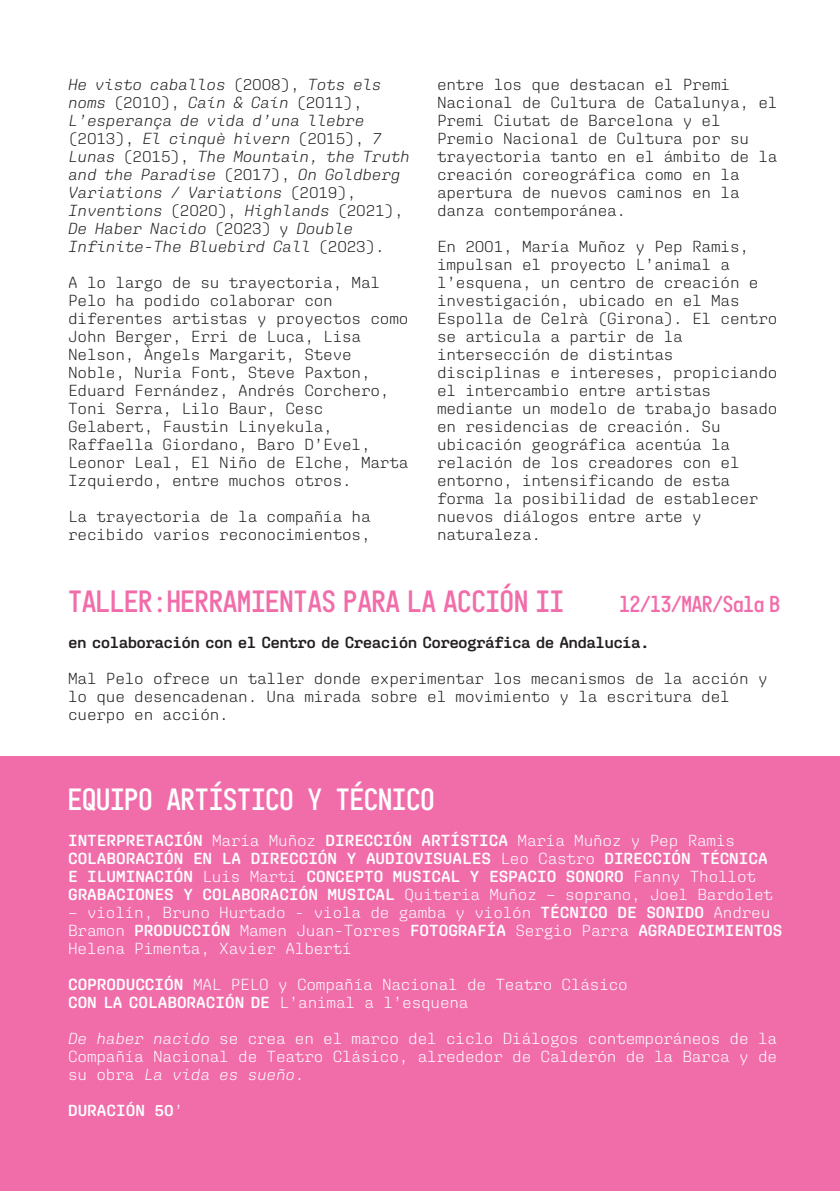
<style>
.page{position:relative;width:840px;height:1191px;background:#fff}
.page>*{position:absolute;margin:0;border:0;box-sizing:border-box;transform-origin:0 0}
.t1{font:32px "Motor";color:#f16daa}
.t2{font:32px "Motor";color:#fff}
.t3{font:24px "Motor";letter-spacing:-.01em;color:#f16daa}
.t4{font:300 16px/18px "Aglet Mono";letter-spacing:-.01em;color:#231f20}
.t5{font:300 16px/18px "Aglet Mono";letter-spacing:-.01em;color:#fff}
.t6{font:italic 300 16px/18px "Aglet Mono";letter-spacing:-.01em;color:#231f20}
.t7{font:600 16px/18px "Aglet Mono";color:#fff}
.t8{font:600 16px "Aglet Mono";letter-spacing:-.04em;color:#231f20}
.s1{font-style:normal}
.s2{font-weight:300}
.s3{font-weight:600}
.s4{font-style:italic}
</style>
<div class="page">
<div style="left:0;top:756px;width:839px;height:435px;background:#f16daa"></div>
<p class="t6" style="left:68px;top:75px;width:343px">He visto caballos <span class="s1">(2008),</span> Tots els noms <span class="s1">(2010),</span> Caín &amp; Caín <span class="s1">(2011), </span>L’esperança de vida d’una llebre <span class="s1">(2013),</span> El cinquè hivern <span class="s1">(2015),</span> 7<br>Lunas <span class="s1">(2015),</span> The Mountain, the Truth and the Paradise <span class="s1">(2017),</span> On Goldberg Variations / Variations <span class="s1">(2019), </span>Inventions <span class="s1">(2020),</span> Highlands <span class="s1">(2021), </span>De Haber Nacido <span class="s1">(2023) y</span> Double Infinite-The Bluebird Call <span class="s1">(2023).</span></p>
<p class="t4" style="left:68px;top:273px;width:342px">A lo largo de su trayectoria, Mal<br>Pelo ha podido colaborar con diferentes artistas y proyectos como<br>John Berger, Erri de Luca, Lisa<br>Nelson, Àngels Margarit, Steve<br>Noble, Nuria Font, Steve Paxton,<br>Eduard Fernández, Andrés Corchero,<br>Toni Serra, Lilo Baur, Cesc<br>Gelabert, Faustin Linyekula,<br>Raffaella Giordano, Baro D’Evel,<br>Leonor Leal, El Niño de Elche, Marta<br>Izquierdo, entre muchos otros.</p>
<p class="t4" style="left:68px;top:507px;width:304px">La trayectoria de la compañía ha recibido varios reconocimientos,</p>
<p class="t4" style="left:437px;top:75px;width:342px">entre los que destacan el Premi<br>Nacional de Cultura de Catalunya, el<br>Premi Ciutat de Barcelona y el<br>Premio Nacional de Cultura por su trayectoria tanto en el ámbito de la creación coreográfica como en la apertura de nuevos caminos en la danza contemporánea.</p>
<p class="t4" style="left:437px;top:237px;width:342px">En 2001, María Muñoz y Pep Ramis, impulsan el proyecto L’animal a l’esquena, un centro de creación e investigación, ubicado en el Mas<br>Espolla de Celrà (Girona). El centro se articula a partir de la intersección de distintas disciplinas e intereses, propiciando el intercambio entre artistas mediante un modelo de trabajo basado en residencias de creación. Su ubicación geográfica acentúa la relación de los creadores con el entorno, intensificando de esta forma la posibilidad de establecer nuevos diálogos entre arte y naturaleza.</p>
<h1 class="t1" style="left:68px;top:583px;width:497px">TALLER:HERRAMIENTAS PARA LA ACCIÓN II</h1>
<h2 class="t3" style="left:619px;top:590px;width:162px">12/13/MAR/Sala B</h2>
<p class="t8" style="left:68px;top:633px;width:583px">en colaboración con el Centro de Creación Coreográfica de Andalucía.</p>
<p class="t4" style="left:68px;top:669px;width:700px">Mal Pelo ofrece un taller donde experimentar los mecanismos de la acción y lo que desencadenan. Una mirada sobre el movimiento y la escritura del cuerpo en acción.</p>
<h1 class="t2" style="left:68px;top:781px;width:368px">EQUIPO ARTÍSTICO Y TÉCNICO</h1>
<p class="t7" style="left:68px;top:831px;width:706px">INTERPRETACIÓN <span class="s2">María Muñoz</span> DIRECCIÓN ARTÍSTICA <span class="s2">María Muñoz y Pep Ramis </span>COLABORACIÓN EN LA DIRECCIÓN Y AUDIOVISUALES <span class="s2">Leo Castro</span> DIRECCIÓN TÉCNICA E ILUMINACIÓN <span class="s2">Luis Martí</span> CONCEPTO MUSICAL Y ESPACIO SONORO <span class="s2">Fanny Thollot </span>GRABACIONES Y COLABORACIÓN MUSICAL <span class="s2">Quiteria Muñoz – soprano, Joel Bardolet</span></p>
<p class="t5" style="left:68px;top:903px;width:715px">– violín, Bruno Hurtado - viola de gamba y violón <span class="s3">TÉCNICO DE SONIDO</span> Andreu<br>Bramon <span class="s3">PRODUCCIÓN</span> Mamen Juan-Torres <span class="s3">FOTOGRAFÍA</span> Sergio Parra <span class="s3">AGRADECIMIENTOS<br></span>Helena Pimenta, Xavier Albertí</p>
<p class="t5" style="left:68px;top:975px;width:561px"><span class="s3">COPRODUCCIÓN</span> MAL PELO y Compañía Nacional de Teatro Clásico<br><span class="s3">CON LA COLABORACIÓN DE</span> L’animal a l’esquena</p>
<p class="t5" style="left:68px;top:1029px;width:710px;text-align:justify"><span class="s4">De haber nacido</span> se crea en el marco del ciclo Diálogos contemporáneos de la Compañía Nacional de Teatro Clásico, alrededor de Calderón de la Barca y de su obra <span class="s4">La vida es sueño</span>.</p>
<p class="t7" style="left:68px;top:1101px;width:117px">DURACIÓN 50<span class="s2">’</span></p>
</div>
